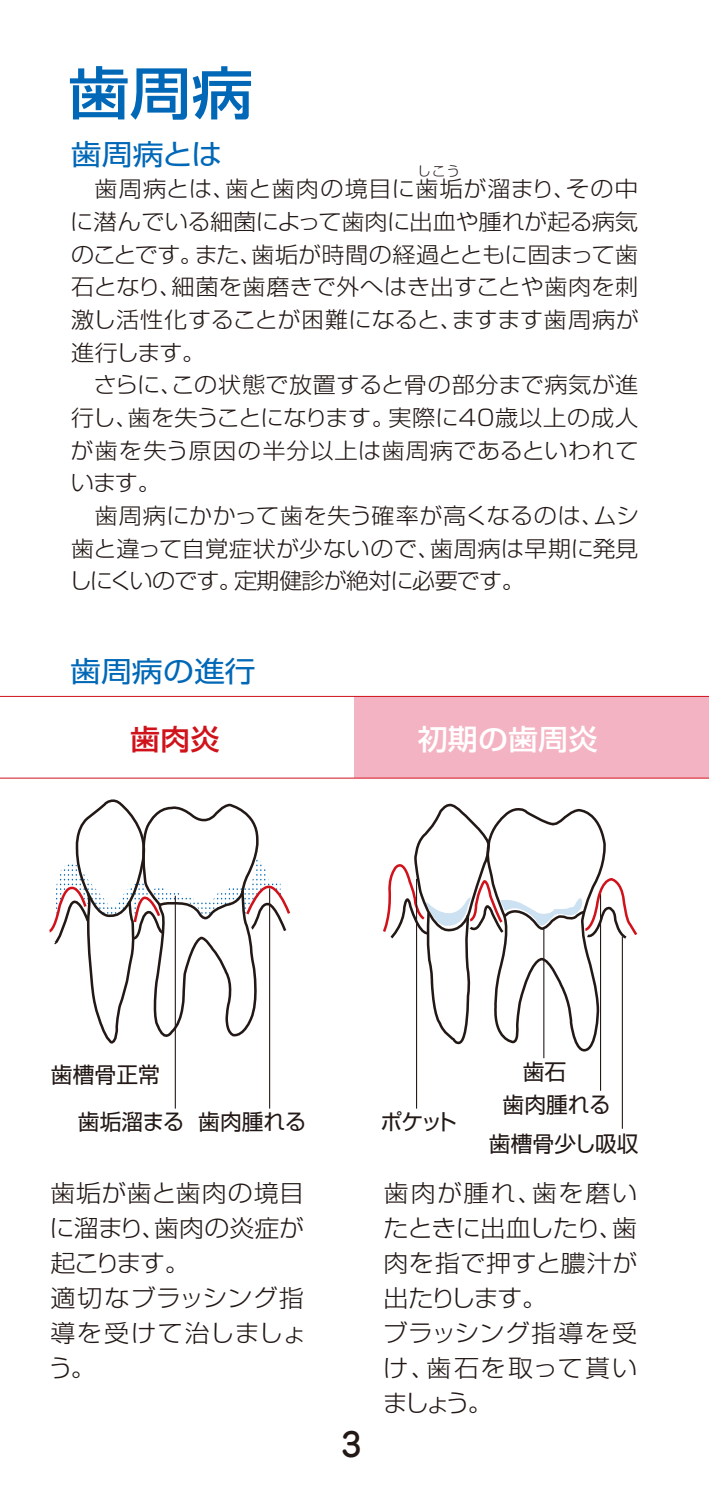
<style>
.page{position:relative;width:709px;height:1489px;background:#fff}
.page>*{position:absolute;margin:0;border:0;box-sizing:border-box;transform-origin:0 0}
.t1{font:500 57px "Shin Go";color:#0068b7;scale:1.08 1}
.t2{font:500 32.5px "Jun 34";color:#221815}
.t3{font:28.5px "Shin Go";color:#0068b7;scale:1.08 1}
.t4{font:500 28.5px "Shin Go";color:#fff;scale:1.05 1}
.t5{font:500 28.5px "Shin Go";color:#d0121b;scale:1.05 1}
.t6{font:300 23.75px/35px "Shin Go";letter-spacing:.015em;color:#221815;scale:1.05 1}
.t7{font:300 22px/32.5px "Shin Go";letter-spacing:.005em;color:#221815;text-align:justify;scale:1.05 1}
.t8{font:21.75px/34px "Shin Go";color:#221815}
.t9{font:300 13px "Shin Go";color:#221815;scale:1.05 1}
</style>
<div class="page">
<svg style="left:46px;top:778px;width:246px;height:331px"></svg>
<svg style="left:381px;top:778px;width:258px;height:351px"></svg>
<hr style="left:622px;top:936px;width:1px;height:192px;background:#221815">
<hr style="left:543px;top:928px;width:1px;height:130px;background:#221815">
<hr style="left:416px;top:878px;width:1px;height:230px;background:#221815">
<hr style="left:269px;top:888px;width:1px;height:220px;background:#221815">
<hr style="left:175px;top:895px;width:1px;height:213px;background:#221815">
<svg style="left:0;top:696px;width:709px;height:82px"></svg>
<h1 class="t1" style="left:68px;top:56px;width:173px">歯周病</h1>
<p class="t3" style="left:71px;top:135px;width:142px">歯周病とは</p>
<p class="t7" style="left:70px;top:172px;width:543px;text-indent:24px">歯周病とは、歯と歯肉の境目に歯垢が溜まり、その中に潜んでいる細菌によって歯肉に出血や腫れが起る病気のことです。また、歯垢が時間の経過とともに固まって歯石となり、細菌を歯磨きで外へはき出すことや歯肉を刺激し活性化することが困難になると、ますます歯周病が進行します。</p>
<p class="t7" style="left:71px;top:368px;width:542px;text-indent:23px">さらに、この状態で放置すると骨の部分まで病気が進行し、歯を失うことになります。実際に40歳以上の成人が歯を失う原因の半分以上は歯周病であるといわれています。</p>
<p class="t7" style="left:69px;top:498px;width:545px;text-indent:26px">歯周病にかかって歯を失う確率が高くなるのは、ムシ歯と違って自覚症状が少ないので、歯周病は早期に発見しにくいのです。定期健診が絶対に必要です。</p>
<p class="t9" style="left:417px;top:163px;width:43px">しこう</p>
<p class="t3" style="left:70px;top:652px;width:173px">歯周病の進行</p>
<p class="t5" style="left:130px;top:720px;width:87px">歯肉炎</p>
<p class="t4" style="left:418px;top:720px;width:173px">初期の歯周炎</p>
<p class="t8" style="left:51px;top:1055px;width:111px">歯槽骨正常</p>
<p class="t8" style="left:78px;top:1103px;width:230px">歯垢溜まる 歯肉腫れる</p>
<p class="t8" style="left:380px;top:1103px;width:78px">ポケット</p>
<p class="t8" style="left:502px;top:1052px;width:110px;text-indent:20px">歯石<br>歯肉腫れる</p>
<p class="t8" style="left:489px;top:1125px;width:151px">歯槽骨少し吸収</p>
<p class="t6" style="left:48px;top:1174px;width:248px">歯垢が歯と歯肉の境目に溜まり、歯肉の炎症が起こります。<br>適切なブラッシング指導を受けて治しましょう。</p>
<p class="t6" style="left:383px;top:1174px;width:244px">歯肉が腫れ、歯を磨いたときに出血したり、歯肉を指で押すと膿汁が出たりします。<br>ブラッシング指導を受け、歯石を取って貰いましょう｡</p>
<h2 class="t2" style="left:341px;top:1422px;width:21px">3</h2>
</div>
